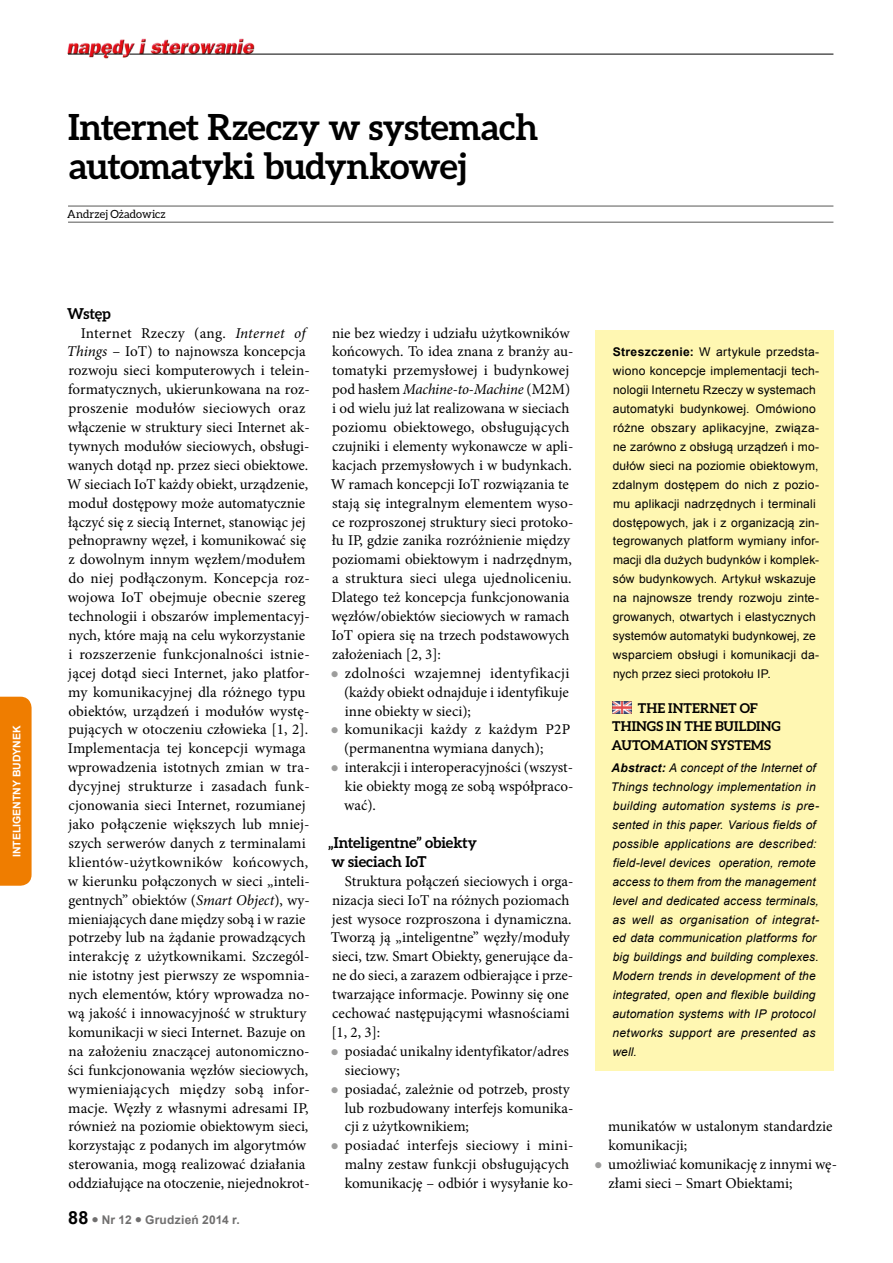
<style>
.page{position:relative;width:893px;height:1263px;background:#fff}
.page>*{position:absolute;margin:0;border:0;box-sizing:border-box;transform-origin:0 0}
.t1{font:700 36px/39px "Aleo";letter-spacing:-.015em;color:#000}
.t2{font:15px/18.9px "Minion Pro";color:#000}
.t3{font:700 15px/18.9px "Aleo";letter-spacing:-.01em;color:#000}
.t4{font:700 13.5px/18.9px "Aleo";letter-spacing:.005em;color:#000}
.t5{font:12px/18.9px "Arial";letter-spacing:.015em;color:#000}
.t6{font:italic 12px/18.9px "Arial";letter-spacing:.015em;color:#000}
.t7{font:700 12px "Arial";letter-spacing:.02em;color:#706f6f}
.t8{font:11.25px "Aleo";letter-spacing:.005em;color:#000}
.t9{font:700 10.5px "Arial";color:#fff}
.s1{font-style:italic}
.s2{font-size:18px;color:#000}
.s3{font-weight:700}
</style>
<div class="page">
<img style="left:67px;top:38px;width:190px;height:21px">
<hr style="left:129px;top:54px;width:704px;height:1px;background:#000">
<svg style="left:68px;top:54px;width:55px;height:1px"></svg>
<div style="left:0;top:697px;width:32px;height:189px;background:#ef7d00"></div>
<hr style="left:68px;top:206px;width:765px;height:1px;background:#575756">
<hr style="left:68px;top:222px;width:765px;height:1px;background:#575756">
<div style="left:595px;top:330px;width:238px;height:741px;background:#fff7b2"></div>
<img style="left:612px;top:702px;width:20px;height:11px">
<p class="t9" style="left:10px;top:857px;width:133px;rotate:-90deg">INTELIGENTNY BUDYNEK</p>
<h1 class="t1" style="left:68px;top:107px;width:472px">Internet Rzeczy w systemach automatyki budynkowej</h1>
<p class="t8" style="left:67px;top:207px;width:100px">Andrzej Ożadowicz</p>
<p class="t3" style="left:67px;top:303px;width:45px">Wstęp</p>
<p class="t2" style="left:67px;top:323px;width:244px;text-indent:14px">Internet Rzeczy (ang. <span class="s1">Internet of Things</span> – IoT) to najnowsza koncepcja rozwoju sieci komputerowych i telein&shy;formatycznych, ukierunkowana na roz&shy;proszenie modułów sieciowych oraz włączenie w struktury sieci Internet ak&shy;tywnych modułów sieciowych, obsługi&shy;wanych dotąd np. przez sieci obiektowe.<br>W sieciach IoT każdy obiekt, urządzenie, moduł dostępowy może automatycznie łączyć się z siecią Internet, stanowiąc jej pełnoprawny węzeł, i komunikować się z dowolnym innym węzłem/modułem do niej podłączonym. Koncepcja roz&shy;wojowa IoT obejmuje obecnie szereg technologii i obszarów implementacyj&shy;nych, które mają na celu wykorzystanie i rozszerzenie funkcjonalności istnie&shy;jącej dotąd sieci Internet, jako platfor&shy;my komunikacyjnej dla różnego typu obiektów, urządzeń i modułów wystę&shy;pujących w otoczeniu człowieka [1, 2].<br>Implementacja tej koncepcji wymaga wprowadzenia istotnych zmian w tra&shy;dycyjnej strukturze i zasadach funk&shy;cjonowania sieci Internet, rozumianej jako połączenie większych lub mniej&shy;szych serwerów danych z terminalami klientów-użytkowników końcowych, w kierunku połączonych w sieci „inteli&shy;gentnych” obiektów (<span class="s1">Smart Object</span>), wy&shy;mieniających dane między sobą i w razie potrzeby lub na żądanie prowadzących interakcję z użytkownikami. Szczegól&shy;nie istotny jest pierwszy ze wspomnia&shy;nych elementów, który wprowadza no&shy;wą jakość i innowacyjność w struktury komunikacji w sieci Internet. Bazuje on na założeniu znaczącej autonomiczno&shy;ści funkcjonowania węzłów sieciowych, wymieniających między sobą infor&shy;macje. Węzły z własnymi adresami IP, również na poziomie obiektowym sieci, korzystając z podanych im algorytmów sterowania, mogą realizować działania oddziałujące na otoczenie, niejednokrot-</p>
<p class="t2" style="left:331px;top:323px;width:244px">nie bez wiedzy i udziału użytkowników końcowych. To idea znana z branży au&shy;tomatyki przemysłowej i budynkowej pod hasłem <span class="s1">Machine-to-Machine</span> (M2M) i od wielu już lat realizowana w sieciach poziomu obiektowego, obsługujących czujniki i elementy wykonawcze w apli&shy;kacjach przemysłowych i w budynkach.<br>W ramach koncepcji IoT rozwiązania te stają się integralnym elementem wyso&shy;ce rozproszonej struktury sieci protoko&shy;łu IP, gdzie zanika rozróżnienie między poziomami obiektowym i nadrzędnym, a struktura sieci ulega ujednoliceniu.<br>Dlatego też koncepcja funkcjonowania węzłów/obiektów sieciowych w ramach IoT opiera się na trzech podstawowych założeniach [2, 3]:</p>
<p class="t2" style="left:344px;top:664px;width:231px">zdolności wzajemnej identyfikacji (każdy obiekt odnajduje i identyfikuje inne obiekty w sieci);<br>komunikacji każdy z każdym P2P (permanentna wymiana danych); interakcji i interoperacyjności (wszyst&shy;kie obiekty mogą ze sobą współpraco&shy;wać).</p>
<p class="t3" style="left:328px;top:833px;width:151px">„Inteligentne” obiekty w sieciach IoT</p>
<p class="t2" style="left:331px;top:871px;width:244px;text-indent:14px">Struktura połączeń sieciowych i orga&shy;nizacja sieci IoT na różnych poziomach jest wysoce rozproszona i dynamiczna.<br>Tworzą ją „inteligentne” węzły/moduły sieci, tzw. Smart Obiekty, generujące da&shy;ne do sieci, a zarazem odbierające i prze&shy;twarzające informacje. Powinny się one cechować następującymi własnościami [1, 2, 3]:</p>
<p class="t2" style="left:345px;top:1042px;width:230px">posiadać unikalny identyfikator/adres sieciowy;<br>posiadać, zależnie od potrzeb, prosty lub rozbudowany interfejs komunika&shy;cji z użytkownikiem;<br>posiadać interfejs sieciowy i mini&shy;malny zestaw funkcji obsługujących komunikację – odbiór i wysyłanie ko-</p>
<p class="t7" style="left:68px;top:1212px;width:173px"><span class="s2">88</span> ● Nr 12 ● Grudzień 2014 r.</p>
<p class="t5" style="left:613px;top:343px;width:208px"><span class="s3">Streszczenie:</span> W artykule przedsta&shy;wiono koncepcje implementacji tech&shy;nologii Internetu Rzeczy w systemach automatyki budynkowej. Omówiono różne obszary aplikacyjne, związa&shy;ne zarówno z obsługą urządzeń i mo&shy;dułów sieci na poziomie obiektowym, zdalnym dostępem do nich z pozio&shy;mu aplikacji nadrzędnych i terminali dostępowych, jak i z organizacją zin&shy;tegrowanych platform wymiany infor&shy;macji dla dużych budynków i komplek&shy;sów budynkowych. Artykuł wskazuje na najnowsze trendy rozwoju zinte&shy;growanych, otwartych i elastycznych systemów automatyki budynkowej, ze wsparciem obsługi i komunikacji da&shy;nych przez sieci protokołu IP.</p>
<p class="t4" style="left:611px;top:698px;width:171px;text-indent:26px">The Internet of<br>Things in the Building<br>Automation Systems</p>
<p class="t6" style="left:611px;top:759px;width:210px"><span class="s3">Abstract:</span> A concept of the Internet of Things technology implementation in building automation systems is pre&shy;sented in this paper. Various fields of possible applications are described: field-level devices operation, remote access to them from the management level and dedicated access terminals, as well as organisation of integrat&shy;ed data communication platforms for big buildings and building complexes.<br>Modern trends in development of the integrated, open and flexible building automation systems with IP protocol networks support are presented as well.</p>
<p class="t2" style="left:608px;top:1117px;width:230px">munikatów w ustalonym standardzie komunikacji;<br>umożliwiać komunikację z innymi wę&shy;złami sieci – Smart Obiektami;</p>
</div>
